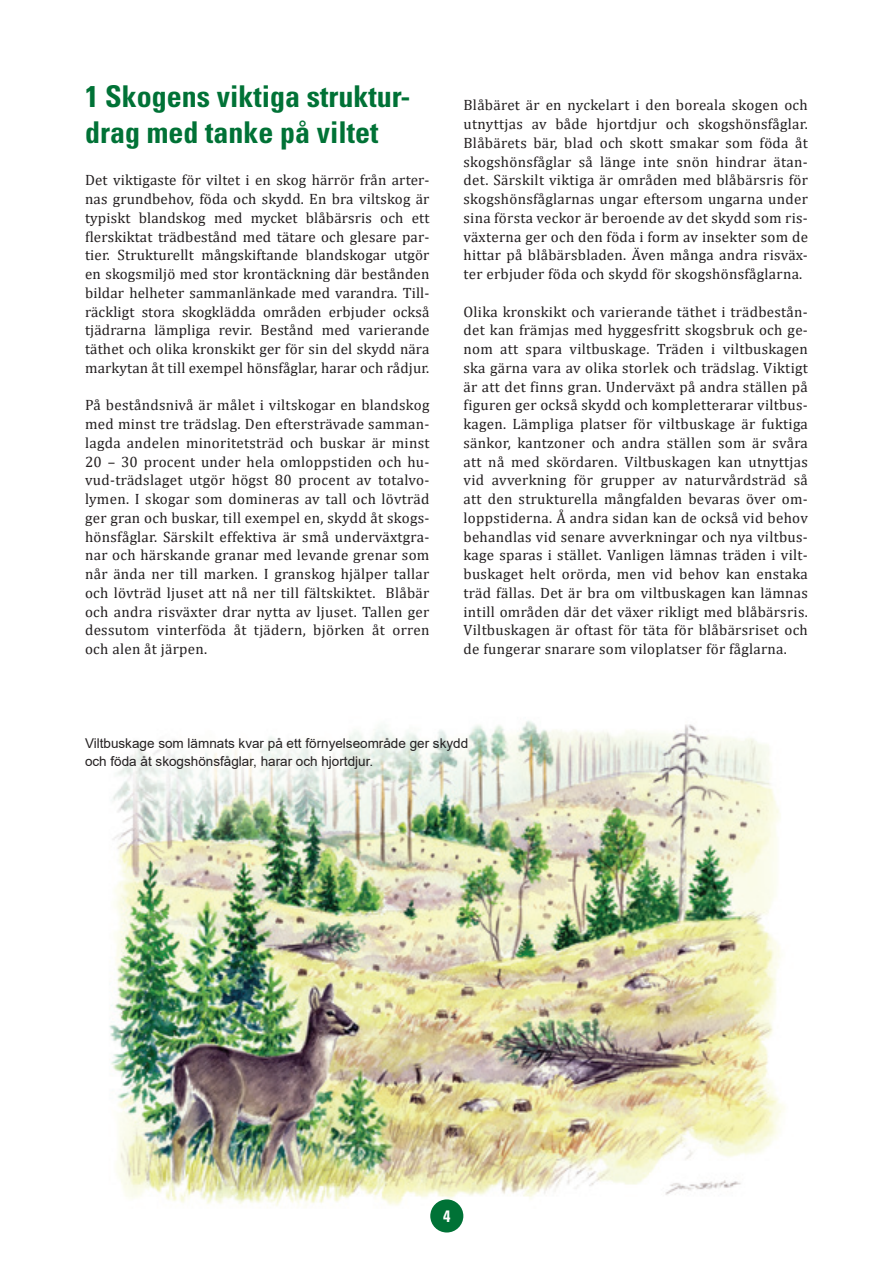
<style>
.page{position:relative;width:893px;height:1263px;background:#fff}
.page>*{position:absolute;margin:0;border:0;box-sizing:border-box;transform-origin:0 0}
.t1{font:700 condensed 30px/36px "Univers LT Std";color:#007236}
.t2{font:700 condensed 16.5px "Univers LT Std";color:#fff}
.t3{font:15px/18.8px "Cambria";letter-spacing:.02em;color:#231f20;text-align:justify}
.t4{font:13.5px/18px "Arial";color:#231f20}
</style>
<div class="page">
<img style="left:109px;top:720px;width:676px;height:511px">
<div style="left:430px;top:1199px;width:33px;height:33px;background:#007236;border-radius:50%"></div>
<h1 class="t1" style="left:85px;top:78px;width:327px">1 Skogens viktiga struktur&shy;drag med tanke på viltet</h1>
<p class="t3" style="left:85px;top:171px;width:346px">Det viktigaste för viltet i en skog härrör från arter&shy;nas grundbehov, föda och skydd. En bra viltskog är typiskt blandskog med mycket blåbärsris och ett flerskiktat trädbestånd med tätare och glesare par&shy;tier. Strukturellt mångskiftande blandskogar utgör en skogsmiljö med stor krontäckning där bestånden bildar helheter sammanlänkade med varandra. Till&shy;räckligt stora skogklädda områden erbjuder också tjädrarna lämpliga revir. Bestånd med varierande täthet och olika kronskikt ger för sin del skydd nära markytan åt till exempel hönsfåglar, harar och rådjur.</p>
<p class="t3" style="left:85px;top:396px;width:346px">På beståndsnivå är målet i viltskogar en blandskog med minst tre trädslag. Den eftersträvade samman&shy;lagda andelen minoritetsträd och buskar är minst 20 – 30 procent under hela omloppstiden och hu&shy;vud-trädslaget utgör högst 80 procent av totalvo&shy;lymen. I skogar som domineras av tall och lövträd ger gran och buskar, till exempel en, skydd åt skogs&shy;hönsfåglar. Särskilt effektiva är små underväxtgra&shy;nar och härskande granar med levande grenar som når ända ner till marken. I granskog hjälper tallar och lövträd ljuset att nå ner till fältskiktet. Blåbär och andra risväxter drar nytta av ljuset. Tallen ger dessutom vinterföda åt tjädern, björken åt orren och alen åt järpen.</p>
<p class="t3" style="left:463px;top:96px;width:346px">Blåbäret är en nyckelart i den boreala skogen och utnyttjas av både hjortdjur och skogshönsfåglar.<br>Blåbärets bär, blad och skott smakar som föda åt skogshönsfåglar så länge inte snön hindrar ätan&shy;det. Särskilt viktiga är områden med blåbärsris för skogshönsfåglarnas ungar eftersom ungarna under sina första veckor är beroende av det skydd som ris&shy;växterna ger och den föda i form av insekter som de hittar på blåbärsbladen. Även många andra risväx&shy;ter erbjuder föda och skydd för skogshönsfåglarna.</p>
<p class="t3" style="left:463px;top:302px;width:346px">Olika kronskikt och varierande täthet i trädbestån&shy;det kan främjas med hyggesfritt skogsbruk och ge&shy;nom att spara viltbuskage. Träden i viltbuskagen ska gärna vara av olika storlek och trädslag. Viktigt är att det finns gran. Underväxt på andra ställen på figuren ger också skydd och kompletterarar viltbus&shy;kagen. Lämpliga platser för viltbuskage är fuktiga sänkor, kantzoner och andra ställen som är svåra att nå med skördaren. Viltbuskagen kan utnyttjas vid avverkning för grupper av naturvårdsträd så att den strukturella mångfalden bevaras över om&shy;loppstiderna. Å andra sidan kan de också vid behov behandlas vid senare avverkningar och nya viltbus&shy;kage sparas i stället. Vanligen lämnas träden i vilt&shy;buskaget helt orörda, men vid behov kan enstaka träd fällas. Det är bra om viltbuskagen kan lämnas intill områden där det växer rikligt med blåbärsris.<br>Viltbuskagen är oftast för täta för blåbärsriset och de fungerar snarare som viloplatser för fåglarna.</p>
<p class="t4" style="left:85px;top:734px;width:385px">Viltbuskage som lämnats kvar på ett förnyelseområde ger skydd och föda åt skogshönsfåglar, harar och hjortdjur.</p>
<p class="t2" style="left:443px;top:1206px;width:9px">4</p>
</div>
